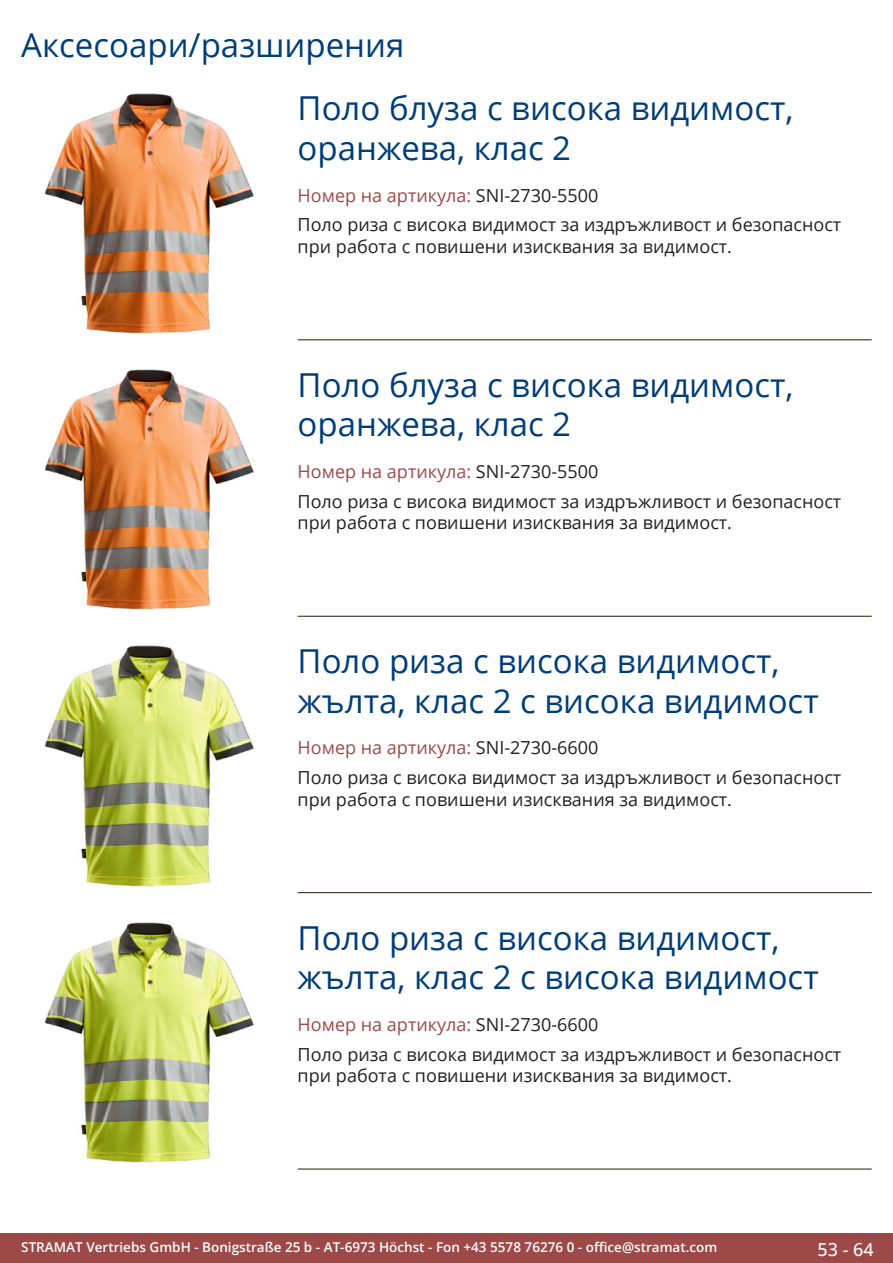
<style>
.page{position:relative;width:893px;height:1263px;background:#fff}
.page>*{position:absolute;margin:0;border:0;box-sizing:border-box;transform-origin:0 0}
.Produkttitel{font:33px/39.6px "Open Sans";color:#003d78}
.RastTitel{font:33px "Open Sans";color:#003d78}
.Beschreibung_Text{font:18px/21.6px "Open Sans";color:#231f20}
.TechDaten_Überschrif{font:18px "Open Sans";color:#9c4948}
.t1{font:500 18px "Open Sans";color:#fff}
.t2{font:600 13.5px "Open Sans";color:#fff}
.s1{color:#231f20}
</style>
<div class="page">
<div style="left:0;top:1233px;width:893px;height:30px;background:#9c4948"></div>
<hr style="left:298px;top:340px;width:574px;height:1px;background:#201d08">
<hr style="left:298px;top:616px;width:574px;height:1px;background:#201d08">
<hr style="left:298px;top:892px;width:574px;height:1px;background:#201d08">
<hr style="left:298px;top:1169px;width:574px;height:1px;background:#201d08">
<img style="left:45px;top:93px;width:209px;height:241px">
<img style="left:45px;top:369px;width:209px;height:241px">
<img style="left:45px;top:645px;width:209px;height:242px">
<img style="left:45px;top:922px;width:209px;height:241px">
<p class="RastTitel" style="left:21px;top:22px;width:385px">Аксесоари/разширения</p>
<p class="Produkttitel" style="left:298px;top:88px;width:497px">Поло блуза с висока видимост, оранжева, клас 2</p>
<p class="TechDaten_Überschrif" style="left:298px;top:183px;width:302px">Номер на артикула: <span class="s1">SNI-2730-5500</span></p>
<p class="Beschreibung_Text" style="left:298px;top:214px;width:545px">Поло риза с висока видимост за издръжливост и безопасност при работа с повишени изисквания за видимост.</p>
<p class="Produkttitel" style="left:298px;top:364px;width:497px">Поло блуза с висока видимост, оранжева, клас 2</p>
<p class="TechDaten_Überschrif" style="left:298px;top:459px;width:302px">Номер на артикула: <span class="s1">SNI-2730-5500</span></p>
<p class="Beschreibung_Text" style="left:298px;top:490px;width:545px">Поло риза с висока видимост за издръжливост и безопасност при работа с повишени изисквания за видимост.</p>
<p class="Produkttitel" style="left:298px;top:640px;width:523px">Поло риза с висока видимост, жълта, клас 2 с висока видимост</p>
<p class="TechDaten_Überschrif" style="left:298px;top:735px;width:302px">Номер на артикула: <span class="s1">SNI-2730-6600</span></p>
<p class="Beschreibung_Text" style="left:298px;top:766px;width:545px">Поло риза с висока видимост за издръжливост и безопасност при работа с повишени изисквания за видимост.</p>
<p class="Produkttitel" style="left:298px;top:917px;width:523px">Поло риза с висока видимост, жълта, клас 2 с висока видимост</p>
<p class="TechDaten_Überschrif" style="left:298px;top:1012px;width:302px">Номер на артикула: <span class="s1">SNI-2730-6600</span></p>
<p class="Beschreibung_Text" style="left:298px;top:1043px;width:545px">Поло риза с висока видимост за издръжливост и безопасност при работа с повишени изисквания за видимост.</p>
<p class="t2" style="left:21px;top:1238px;width:698px">STRAMAT Vertriebs GmbH - Bonigstraße 25 b - AT-6973 Höchst - Fon +43 5578 76276 0 - office@stramat.com</p>
<p class="t1" style="left:817px;top:1237px;width:58px">53 - 64</p>
</div>
